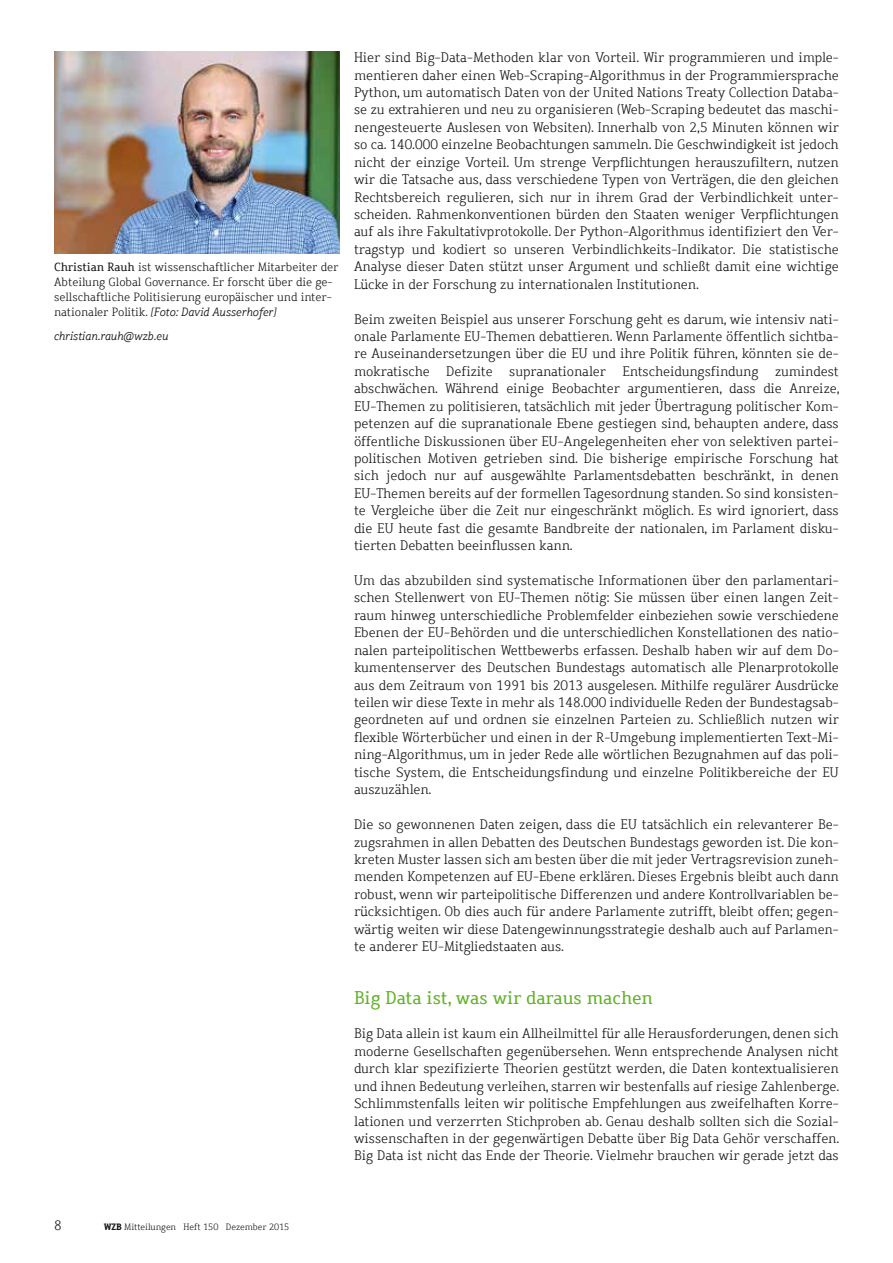
<style>
.page{position:relative;width:893px;height:1263px;background:#fff}
.page>*{position:absolute;margin:0;border:0;box-sizing:border-box;transform-origin:0 0}
.t1{font:18px "Dahrendorf";color:#63b32a}
.t2{font:300 13.5px/17.4px "Dahrendorf";color:#181716;text-align:justify}
.t3{font:300 11.7px/15px "Dahrendorf";color:#181716}
.t4{font:italic 300 11.7px "Dahrendorf";color:#181716}
.t5{font:300 9px "Dahrendorf";color:#181716}
.s1{font-weight:400}
.s2{font-style:italic}
.s3{font-weight:700}
</style>
<div class="page">
<img style="left:54px;top:52px;width:285px;height:202px">
<p class="t3" style="left:54px;top:260px;width:286px"><span class="s1">Christian Rauh</span> ist wissenschaftlicher Mitarbeiter der Abteilung Global Governance. Er forscht über die ge&shy;sellschaftliche Politisierung europäischer und inter&shy;nationaler Politik. <span class="s2">[Foto: David Ausserhofer]</span></p>
<p class="t4" style="left:54px;top:328px;width:116px">christian.rauh@wzb.eu</p>
<p class="t2" style="left:354px;top:49px;width:486px">Hier sind Big-Data-Methoden klar von Vorteil. Wir programmieren und imple&shy;mentieren daher einen Web-Scraping-Algorithmus in der Programmiersprache Python, um automatisch Daten von der United Nations Treaty Collection Databa&shy;se zu extrahieren und neu zu organisieren (Web-Scraping bedeutet das maschi&shy;nengesteuerte Auslesen von Websiten). Innerhalb von 2,5 Minuten können wir so ca. 140.000 einzelne Beobachtungen sammeln. Die Geschwindigkeit ist jedoch nicht der einzige Vorteil. Um strenge Verpflichtungen herauszufiltern, nutzen wir die Tatsache aus, dass verschiedene Typen von Verträgen, die den gleichen Rechtsbereich regulieren, sich nur in ihrem Grad der Verbindlichkeit unter&shy;scheiden. Rahmenkonventionen bürden den Staaten weniger Verpflichtungen auf als ihre Fakultativprotokolle. Der Python-Algorithmus identifiziert den Ver&shy;tragstyp und kodiert so unseren Verbindlichkeits-Indikator. Die statistische Analyse dieser Daten stützt unser Argument und schließt damit eine wichtige Lücke in der Forschung zu internationalen Institutionen.</p>
<p class="t2" style="left:354px;top:310px;width:487px">Beim zweiten Beispiel aus unserer Forschung geht es darum, wie intensiv nati&shy;onale Parlamente EU-Themen debattieren. Wenn Parlamente öffentlich sichtba&shy;re Auseinandersetzungen über die EU und ihre Politik führen, könnten sie de&shy;mokratische Defizite supranationaler Entscheidungsfindung zumindest abschwächen. Während einige Beobachter argumentieren, dass die Anreize, EU-Themen zu politisieren, tatsächlich mit jeder Übertragung politischer Kom&shy;petenzen auf die supranationale Ebene gestiegen sind, behaupten andere, dass öffentliche Diskussionen über EU-Angelegenheiten eher von selektiven partei&shy;politischen Motiven getrieben sind. Die bisherige empirische Forschung hat sich jedoch nur auf ausgewählte Parlamentsdebatten beschränkt, in denen EU-Themen bereits auf der formellen Tagesordnung standen. So sind konsisten&shy;te Vergleiche über die Zeit nur eingeschränkt möglich. Es wird ignoriert, dass die EU heute fast die gesamte Bandbreite der nationalen, im Parlament disku&shy;tierten Debatten beeinflussen kann.</p>
<p class="t2" style="left:354px;top:572px;width:486px">Um das abzubilden sind systematische Informationen über den parlamentari&shy;schen Stellenwert von EU-Themen nötig: Sie müssen über einen langen Zeit&shy;raum hinweg unterschiedliche Problemfelder einbeziehen sowie verschiedene Ebenen der EU-Behörden und die unterschiedlichen Konstellationen des natio&shy;nalen parteipolitischen Wettbewerbs erfassen. Deshalb haben wir auf dem Do&shy;kumentenserver des Deutschen Bundestags automatisch alle Plenarprotokolle aus dem Zeitraum von 1991 bis 2013 ausgelesen. Mithilfe regulärer Ausdrücke teilen wir diese Texte in mehr als 148.000 individuelle Reden der Bundestagsab&shy;geordneten auf und ordnen sie einzelnen Parteien zu. Schließlich nutzen wir flexible Wörterbücher und einen in der R-Umgebung implementierten Text-Mi&shy;ning-Algorithmus, um in jeder Rede alle wörtlichen Bezugnahmen auf das poli&shy;tische System, die Entscheidungsfindung und einzelne Politikbereiche der EU auszuzählen.</p>
<p class="t2" style="left:354px;top:816px;width:486px">Die so gewonnenen Daten zeigen, dass die EU tatsächlich ein relevanterer Be&shy;zugsrahmen in allen Debatten des Deutschen Bundestags geworden ist. Die kon&shy;kreten Muster lassen sich am besten über die mit jeder Vertragsrevision zuneh&shy;menden Kompetenzen auf EU-Ebene erklären. Dieses Ergebnis bleibt auch dann robust, wenn wir parteipolitische Differenzen und andere Kontrollvariablen be&shy;rücksichtigen. Ob dies auch für andere Parlamente zutrifft, bleibt offen; gegen&shy;wärtig weiten wir diese Datengewinnungsstrategie deshalb auch auf Parlamen&shy;te anderer EU-Mitgliedstaaten aus.</p>
<h1 class="t1" style="left:354px;top:986px;width:300px">Big Data ist, was wir daraus machen</h1>
<p class="t2" style="left:354px;top:1025px;width:487px">Big Data allein ist kaum ein Allheilmittel für alle Herausforderungen, denen sich moderne Gesellschaften gegenübersehen. Wenn entsprechende Analysen nicht durch klar spezifizierte Theorien gestützt werden, die Daten kontextualisieren und ihnen Bedeutung verleihen, starren wir bestenfalls auf riesige Zahlenberge.<br>Schlimmstenfalls leiten wir politische Empfehlungen aus zweifelhaften Korre&shy;lationen und verzerrten Stichproben ab. Genau deshalb sollten sich die Sozial&shy;wissenschaften in der gegenwärtigen Debatte über Big Data Gehör verschaffen.<br>Big Data ist nicht das Ende der Theorie. Vielmehr brauchen wir gerade jetzt das</p>
<p class="t2" style="left:54px;top:1217px;width:9px">8</p>
<p class="t5" style="left:104px;top:1221px;width:187px"><span class="s3">WZB</span> Mitteilungen Heft 150 Dezember 2015</p>
</div>
